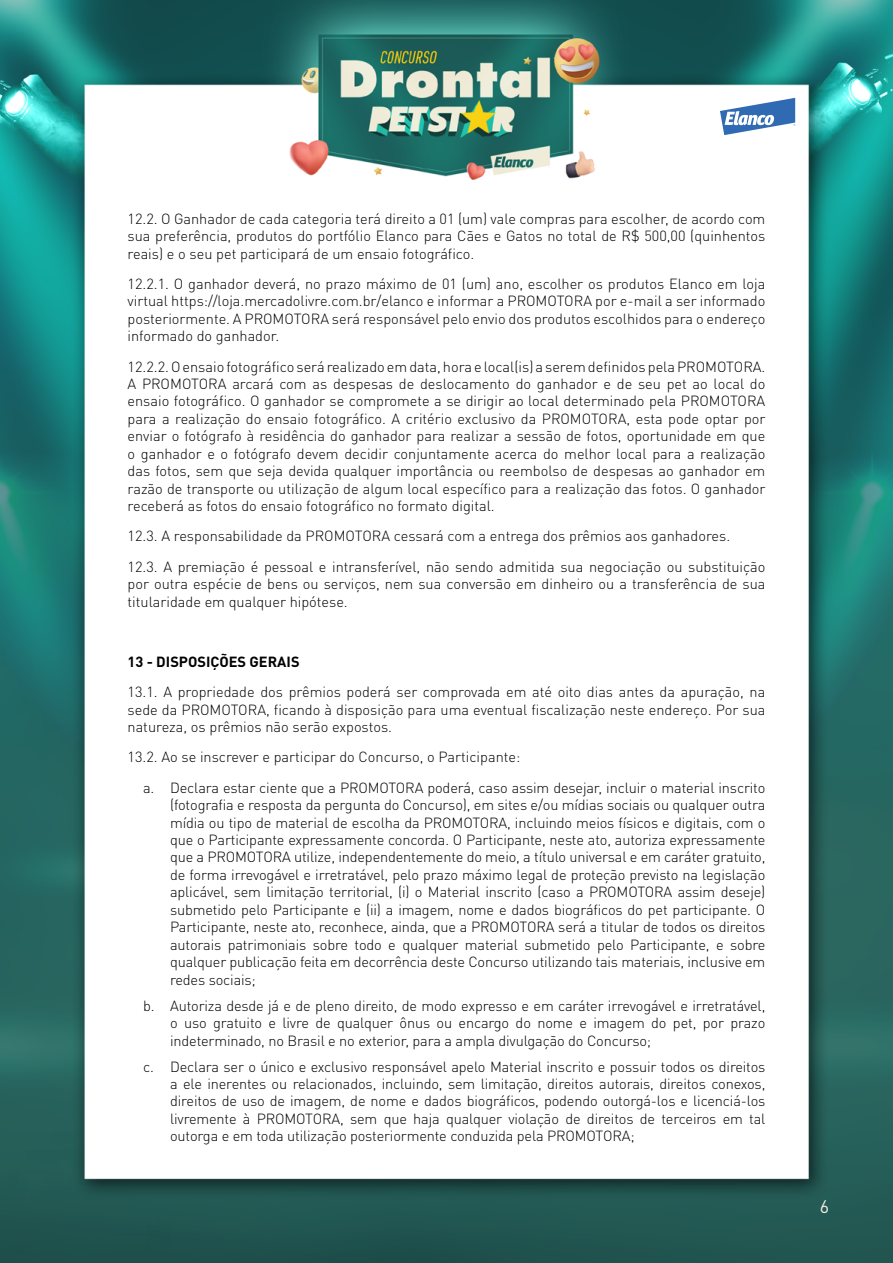
<style>
.page{position:relative;width:893px;height:1263px;background:#fff}
.page>*{position:absolute;margin:0;border:0;box-sizing:border-box;transform-origin:0 0}
.t1{font:18px "DIN Pro";color:#f4f1e2}
.t2{font:300 14.55px/17.4px "DIN Pro";color:#000;text-align:justify}
.t3{font:700 14.55px "DIN Pro";color:#000}
</style>
<div class="page">
<img style="left:0;top:0;width:893px;height:1263px">
<svg style="left:720px;top:98px;width:75px;height:37px"></svg>
<p class="t2" style="left:128px;top:208px;width:639px">12.2. O Ganhador de cada categoria terá direito a 01 (um) vale compras para escolher, de acordo com sua preferência, produtos do portfólio Elanco para Cães e Gatos no total de R$ 500,00 (quinhentos reais) e o seu pet participará de um ensaio fotográfico.</p>
<p class="t2" style="left:128px;top:274px;width:639px">12.2.1. O ganhador deverá, no prazo máximo de 01 (um) ano, escolher os produtos Elanco em loja virtual https://loja.mercadolivre.com.br/elanco e informar a PROMOTORA por e-mail a ser informado posteriormente. A PROMOTORA será responsável pelo envio dos produtos escolhidos para o endereço informado do ganhador.</p>
<p class="t2" style="left:128px;top:356px;width:639px">12.2.2. O ensaio fotográfico será realizado em data, hora e local(is) a serem definidos pela PROMOTORA.<br>A PROMOTORA arcará com as despesas de deslocamento do ganhador e de seu pet ao local do ensaio fotográfico. O ganhador se compromete a se dirigir ao local determinado pela PROMOTORA para a realização do ensaio fotográfico. A critério exclusivo da PROMOTORA, esta pode optar por enviar o fotógrafo à residência do ganhador para realizar a sessão de fotos, oportunidade em que o ganhador e o fotógrafo devem decidir conjuntamente acerca do melhor local para a realização das fotos, sem que seja devida qualquer importância ou reembolso de despesas ao ganhador em razão de transporte ou utilização de algum local específico para a realização das fotos. O ganhador receberá as fotos do ensaio fotográfico no formato digital.</p>
<p class="t2" style="left:128px;top:520px;width:639px;line-height:30.2px">12.3. A responsabilidade da PROMOTORA cessará com a entrega dos prêmios aos ganhadores.<br>12.3. A premiação é pessoal e intransferível, não sendo admitida sua negociação ou substituição</p>
<p class="t2" style="left:128px;top:574px;width:639px">por outra espécie de bens ou serviços, nem sua conversão em dinheiro ou a transferência de sua titularidade em qualquer hipótese.</p>
<p class="t3" style="left:128px;top:650px;width:174px">13 - DISPOSIÇÕES GERAIS</p>
<p class="t2" style="left:128px;top:682px;width:639px">13.1. A propriedade dos prêmios poderá ser comprovada em até oito dias antes da apuração, na sede da PROMOTORA, ficando à disposição para uma eventual fiscalização neste endereço. Por sua natureza, os prêmios não serão expostos.</p>
<p class="t2" style="left:143px;top:741px;width:624px;line-height:30.2px;text-indent:-16px">13.2. Ao se inscrever e participar do Concurso, o Participante:<br>a. Declara estar ciente que a PROMOTORA poderá, caso assim desejar, incluir o material inscrito</p>
<p class="t2" style="left:170px;top:795px;width:597px">(fotografia e resposta da pergunta do Concurso), em sites e/ou mídias sociais ou qualquer outra mídia ou tipo de material de escolha da PROMOTORA, incluindo meios físicos e digitais, com o que o Participante expressamente concorda. O Participante, neste ato, autoriza expressamente que a PROMOTORA utilize, independentemente do meio, a título universal e em caráter gratuito, de forma irrevogável e irretratável, pelo prazo máximo legal de proteção previsto na legislação aplicável, sem limitação territorial, (i) o Material inscrito (caso a PROMOTORA assim deseje) submetido pelo Participante e (ii) a imagem, nome e dados biográficos do pet participante. O Participante, neste ato, reconhece, ainda, que a PROMOTORA será a titular de todos os direitos autorais patrimoniais sobre todo e qualquer material submetido pelo Participante, e sobre qualquer publicação feita em decorrência deste Concurso utilizando tais materiais, inclusive em redes sociais;</p>
<p class="t2" style="left:170px;top:995px;width:597px;text-indent:-27px">b. Autoriza desde já e de pleno direito, de modo expresso e em caráter irrevogável e irretratável, o uso gratuito e livre de qualquer ônus ou encargo do nome e imagem do pet, por prazo indeterminado, no Brasil e no exterior, para a ampla divulgação do Concurso;</p>
<p class="t2" style="left:170px;top:1056px;width:597px;text-indent:-27px">c. Declara ser o único e exclusivo responsável apelo Material inscrito e possuir todos os direitos a ele inerentes ou relacionados, incluindo, sem limitação, direitos autorais, direitos conexos, direitos de uso de imagem, de nome e dados biográficos, podendo outorgá-los e licenciá-los livremente à PROMOTORA, sem que haja qualquer violação de direitos de terceiros em tal outorga e em toda utilização posteriormente conduzida pela PROMOTORA;</p>
<p class="t1" style="left:820px;top:1192px;width:11px">6</p>
</div>
